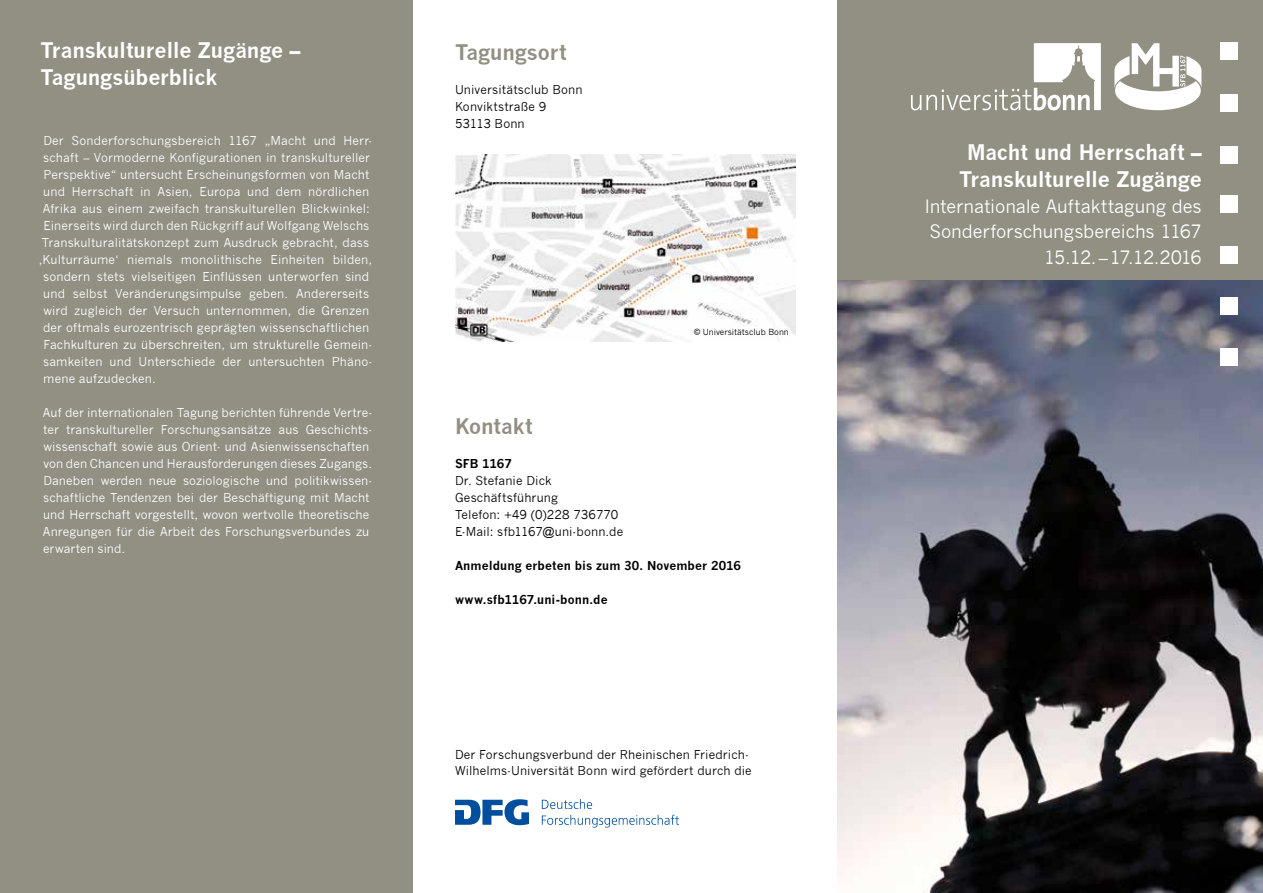
<style>
.page{position:relative;width:1263px;height:893px;background:#fff}
.page>*{position:absolute;margin:0;border:0;box-sizing:border-box;transform-origin:0 0}
.t1{font:700 21px/27px "News Gothic";letter-spacing:-.01em;color:#fff}
.t2{font:700 21px "News Gothic";letter-spacing:-.005em;color:#919083}
.t3{font:18px/25.5px "News Gothic";letter-spacing:-.01em;color:#fff;text-align:right}
.t4{font:12px/17px "News Gothic";letter-spacing:.01em;color:#fff}
.t5{font:12px/17px "News Gothic";letter-spacing:.01em;color:#000}
.t6{font:700 12px "News Gothic";letter-spacing:.01em;color:#000}
.t7{font:8.25px "News Gothic";color:#000}
</style>
<div class="page">
<div style="left:838px;top:0;width:425px;height:285px;background:#919083"></div>
<img style="left:838px;top:281px;width:425px;height:612px">
<div style="left:1220px;top:43px;width:18px;height:17px;background:#fff"></div>
<div style="left:1220px;top:94px;width:18px;height:17px;background:#fff"></div>
<div style="left:1220px;top:146px;width:18px;height:17px;background:#fff"></div>
<div style="left:1220px;top:196px;width:18px;height:17px;background:#fff"></div>
<div style="left:1220px;top:246px;width:18px;height:18px;background:#fff"></div>
<div style="left:1220px;top:298px;width:18px;height:17px;background:#fff"></div>
<div style="left:1220px;top:348px;width:18px;height:18px;background:#fff"></div>
<svg style="left:911px;top:43px;width:190px;height:67px"></svg>
<svg style="left:1114px;top:43px;width:87px;height:67px"></svg>
<div style="left:0;top:0;width:412px;height:893px;background:#919083"></div>
<img style="left:455px;top:154px;width:340px;height:188px">
<svg style="left:455px;top:799px;width:74px;height:26px"></svg>
<svg style="left:542px;top:799px;width:50px;height:10px"></svg>
<svg style="left:542px;top:815px;width:137px;height:13px"></svg>
<h1 class="t1" style="left:41px;top:37px;width:261px">Transkulturelle Zugänge –<br>Tagungsüberblick</h1>
<p class="t4" style="left:43px;top:132px;width:330px">Der Sonderforschungsbereich 1167 „Macht und Herr-</p>
<p class="t4" style="left:43px;top:149px;width:328px">schaft – Vormoderne Konfigurationen in transkultureller</p>
<p class="t4" style="left:43px;top:166px;width:328px">Perspektive“ untersucht Erscheinungsformen von Macht</p>
<p class="t4" style="left:43px;top:183px;width:328px">und Herrschaft in Asien, Europa und dem nördlichen</p>
<p class="t4" style="left:43px;top:200px;width:328px">Afrika aus einem zweifach transkulturellen Blickwinkel:</p>
<p class="t4" style="left:43px;top:217px;width:328px">Einerseits wird durch den Rückgriff auf Wolfgang Welschs</p>
<p class="t4" style="left:42px;top:234px;width:329px">Transkulturalitätskonzept zum Ausdruck gebracht, dass</p>
<p class="t4" style="left:39px;top:251px;width:335px">‚Kulturräume‘ niemals monolithische Einheiten bilden,</p>
<p class="t4" style="left:43px;top:268px;width:328px">sondern stets vielseitigen Einflüssen unterworfen sind</p>
<p class="t4" style="left:43px;top:285px;width:328px">und selbst Veränderungsimpulse geben. Andererseits</p>
<p class="t4" style="left:43px;top:302px;width:327px">wird zugleich der Versuch unternommen, die Grenzen</p>
<p class="t4" style="left:43px;top:319px;width:328px">der oftmals eurozentrisch geprägten wissenschaftlichen</p>
<p class="t4" style="left:43px;top:336px;width:330px">Fachkulturen zu überschreiten, um strukturelle Gemein-</p>
<p class="t4" style="left:43px;top:353px;width:331px">samkeiten und Unterschiede der untersuchten Phäno-</p>
<p class="t4" style="left:43px;top:370px;width:114px">mene aufzudecken.</p>
<p class="t4" style="left:43px;top:404px;width:331px">Auf der internationalen Tagung berichten führende Vertre&shy;ter transkultureller Forschungsansätze aus Geschichts&shy;wissenschaft sowie aus Orient- und Asienwissenschaften von den Chancen und Herausforderungen dieses Zugangs.<br>Daneben werden neue soziologische und politikwissen&shy;schaftliche Tendenzen bei der Beschäftigung mit Macht und Herrschaft vorgestellt, wovon wertvolle theoretische Anregungen für die Arbeit des Forschungsverbundes zu erwarten sind.</p>
<h1 class="t2" style="left:455px;top:39px;width:113px">Tagungsort</h1>
<p class="t5" style="left:455px;top:81px;width:129px">Universitätsclub Bonn<br>Konviktstraße 9<br>53113 Bonn</p>
<p class="t7" style="left:694px;top:327px;width:96px">© Universitätsclub Bonn</p>
<h1 class="t2" style="left:455px;top:413px;width:79px">Kontakt</h1>
<p class="t6" style="left:455px;top:456px;width:59px">SFB 1167</p>
<p class="t5" style="left:455px;top:472px;width:170px">Dr. Stefanie Dick<br>Geschäftsführung<br>Telefon: +49 (0)228 736770<br>E-Mail: sfb1167@uni-bonn.de</p>
<p class="t6" style="left:455px;top:558px;width:287px">Anmeldung erbeten bis zum 30. November 2016</p>
<p class="t6" style="left:455px;top:592px;width:154px">www.sfb1167.uni-bonn.de</p>
<p class="t5" style="left:455px;top:746px;width:298px;line-height:16.5px">Der Forschungsverbund der Rheinischen Friedrich-<br>Wilhelms-Universität Bonn wird gefördert durch die</p>
<h1 class="t1" style="left:959px;top:139px;width:244px;text-align:center">Macht und Herrschaft –<br>Transkulturelle Zugänge</h1>
<h2 class="t3" style="left:924px;top:193px;width:279px">Internationale Auftakttagung des<br>Sonderforschungsbereichs 1167<br>15.12. – 17.12.2016</h2>
</div>
